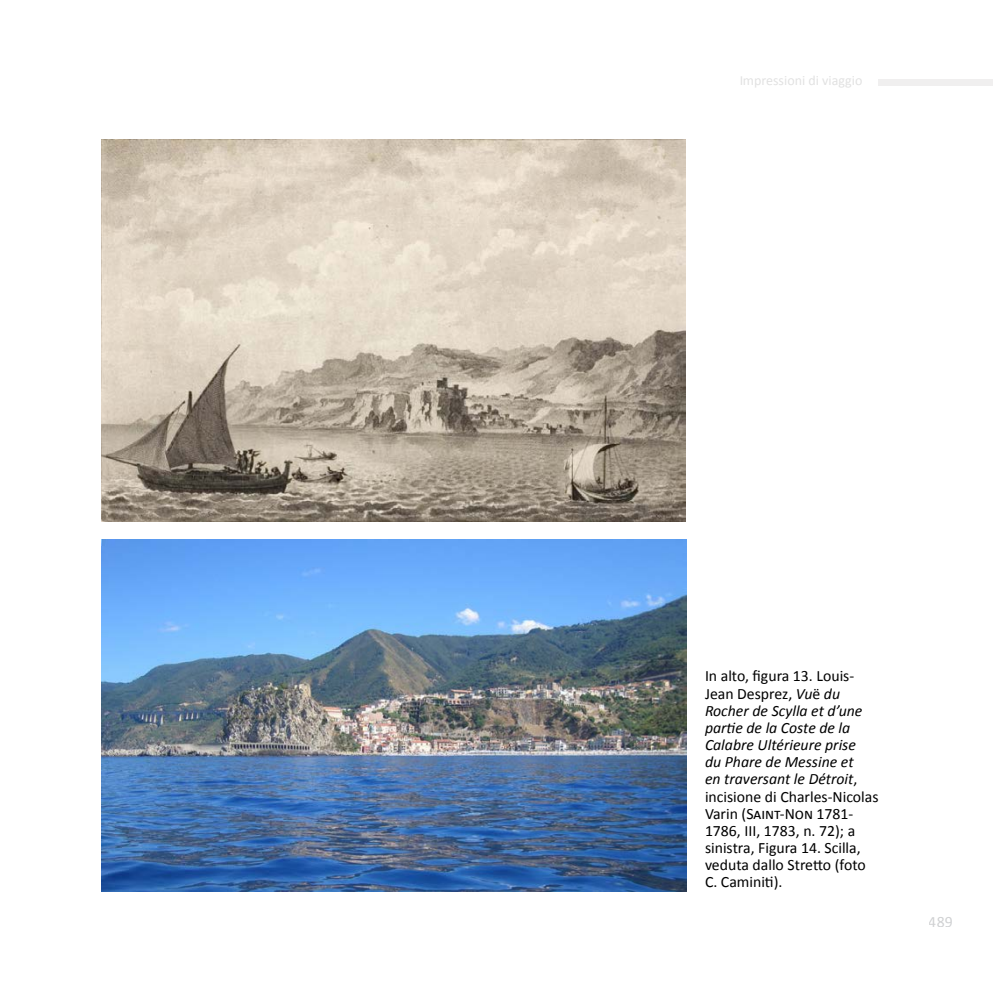
<style>
.page{position:relative;width:993px;height:993px;background:#fff}
.page>*{position:absolute;margin:0;border:0;box-sizing:border-box;transform-origin:0 0}
.t1{font:15.75px/17.2px "Calibri";color:#000}
.t2{font:15.75px "Calibri";color:#a9abae}
.t3{font:14px "Calibri";color:#c9c9c9}
.s1{font-style:italic}
</style>
<div class="page">
<div style="left:878px;top:79px;width:114px;height:6px;background:#f0efef"></div>
<img style="left:102px;top:139px;width:583px;height:382px">
<img style="left:102px;top:539px;width:584px;height:351px">
<p class="t3" style="left:739px;top:71px;width:124px">Impressioni di viaggio</p>
<p class="t1" style="left:704px;top:667px;width:175px">In alto, figura 13. Louis-<br>Jean Desprez, <span class="s1">Vu</span>ë <span class="s1">du<br>Rocher de Scylla et d’une partie de la Coste de la<br>Calabre Ultérieure prise<br>du Phare de Messine et<br>en traversant le Détroit</span>, incisione di Charles-Nicolas<br>Varin (Saint-Non 1781-<br>1786, III, 1783, n. 72); a sinistra, Figura 14. Scilla, veduta dallo Stretto (foto<br>C. Caminiti).</p>
<p class="t2" style="left:928px;top:910px;width:25px">489</p>
</div>
